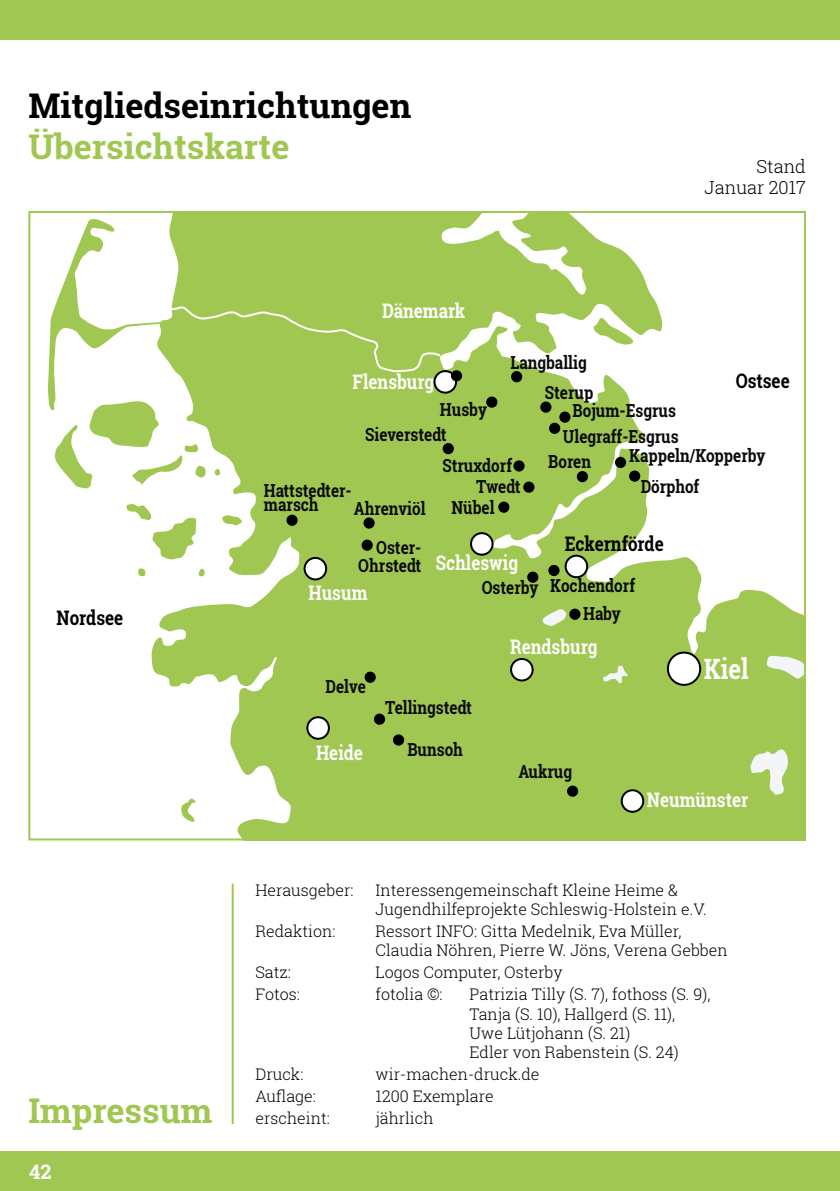
<style>
.page{position:relative;width:840px;height:1191px;background:#fff}
.page>*{position:absolute;margin:0;border:0;box-sizing:border-box;transform-origin:0 0}
.t1{font:700 34px "Roboto Slab";color:#a0c751}
.t2{font:700 34px "Roboto Slab";color:#000}
.t3{font:700 28px "Roboto Slab";color:#fff;scale:.85 1}
.t4{font:700 20px "Roboto Slab";color:#fff;scale:.85 1}
.t5{font:700 20px "Roboto Slab";color:#000;scale:.85 1}
.t6{font:700 20px "Roboto Slab";color:#fff}
.t7{font:700 18px/14px "Roboto Slab";color:#0a0a0a;scale:.85 1}
.t8{font:300 18px/21.6px "Roboto Slab";color:#000;text-align:right}
.t9{font:300 16px/19.2px "Roboto Slab";color:#000}
</style>
<div class="page">
<div style="left:0;top:0;width:839px;height:40px;background:#a0c751"></div>
<div style="left:0;top:1151px;width:839px;height:40px;background:#a0c751"></div>
<svg style="left:151px;top:214px;width:651px;height:623px;fill:#a0c751"></svg>
<svg style="left:592px;top:317px;width:41px;height:28px"></svg>
<svg style="left:126px;top:504px;width:71px;height:56px"></svg>
<svg style="left:138px;top:568px;width:8px;height:8px"></svg>
<svg style="left:197px;top:568px;width:8px;height:9px"></svg>
<svg style="left:181px;top:797px;width:15px;height:26px"></svg>
<svg style="left:221px;top:515px;width:22px;height:11px"></svg>
<svg style="left:48px;top:219px;width:394px;height:270px"></svg>
<div style="left:510px;top:658px;width:23px;height:23px;background:#fff;border:2px solid #000;border-radius:50%"></div>
<svg style="left:564px;top:554px;width:24px;height:24px"></svg>
<svg style="left:303px;top:557px;width:24px;height:23px"></svg>
<svg style="left:620px;top:789px;width:24px;height:23px"></svg>
<svg style="left:306px;top:716px;width:24px;height:23px"></svg>
<div style="left:470px;top:532px;width:23px;height:23px;background:#fff;border:2px solid #000;border-radius:50%"></div>
<div style="left:433px;top:370px;width:24px;height:23px;background:#fff;border:2px solid #000;border-radius:50%"></div>
<svg style="left:666px;top:651px;width:34px;height:35px"></svg>
<svg style="left:749px;top:749px;width:38px;height:46px"></svg>
<svg style="left:764px;top:655px;width:38px;height:24px"></svg>
<svg style="left:541px;top:608px;width:25px;height:18px"></svg>
<svg style="left:603px;top:665px;width:24px;height:18px"></svg>
<div style="left:523px;top:481px;width:11px;height:12px;background:#000;border-radius:50%"></div>
<div style="left:374px;top:713px;width:11px;height:12px;background:#000;border-radius:50%"></div>
<div style="left:513px;top:460px;width:11px;height:11px;background:#000;border-radius:50%"></div>
<div style="left:540px;top:401px;width:11px;height:12px;background:#000;border-radius:50%"></div>
<div style="left:442px;top:443px;width:11px;height:11px;background:#000;border-radius:50%"></div>
<div style="left:361px;top:539px;width:11px;height:12px;background:#000;border-radius:50%"></div>
<div style="left:527px;top:571px;width:11px;height:12px;background:#000;border-radius:50%"></div>
<div style="left:498px;top:501px;width:11px;height:12px;background:#000;border-radius:50%"></div>
<div style="left:511px;top:371px;width:11px;height:11px;background:#000;border-radius:50%"></div>
<div style="left:548px;top:565px;width:11px;height:11px;background:#000;border-radius:50%"></div>
<div style="left:486px;top:396px;width:11px;height:12px;background:#000;border-radius:50%"></div>
<div style="left:569px;top:608px;width:11px;height:12px;background:#000;border-radius:50%"></div>
<div style="left:450px;top:370px;width:12px;height:11px;background:#000;border-radius:50%"></div>
<svg style="left:628px;top:470px;width:12px;height:12px"></svg>
<div style="left:364px;top:671px;width:11px;height:12px;background:#000;border-radius:50%"></div>
<div style="left:393px;top:734px;width:11px;height:11px;background:#000;border-radius:50%"></div>
<div style="left:576px;top:471px;width:11px;height:11px;background:#000;border-radius:50%"></div>
<div style="left:559px;top:411px;width:11px;height:12px;background:#000;border-radius:50%"></div>
<div style="left:566px;top:785px;width:12px;height:11px;background:#000;border-radius:50%"></div>
<div style="left:363px;top:517px;width:11px;height:11px;background:#000;border-radius:50%"></div>
<div style="left:286px;top:514px;width:11px;height:12px;background:#000;border-radius:50%"></div>
<div style="left:614px;top:457px;width:11px;height:11px;background:#000;border-radius:50%"></div>
<div style="left:548px;top:423px;width:12px;height:11px;background:#000;border-radius:50%"></div>
<hr style="left:231px;top:883px;width:2px;height:241px;background:#a0c751">
<h1 class="t2" style="left:28px;top:82px;width:384px">Mitgliedseinrichtungen</h1>
<h1 class="t1" style="left:28px;top:123px;width:262px">Übersichtskarte</h1>
<p class="t4" style="left:382px;top:297px;width:99px">Dänemark</p>
<p class="t8" style="left:704px;top:155px;width:103px">Stand<br>Januar 2017</p>
<p class="t7" style="left:510px;top:355px;width:91px">Langballig</p>
<p class="t5" style="left:735px;top:367px;width:65px">Ostsee</p>
<p class="t4" style="left:352px;top:368px;width:98px">Flensburg</p>
<p class="t7" style="left:544px;top:384px;width:58px">Sterup</p>
<p class="t7" style="left:439px;top:402px;width:57px">Husby</p>
<p class="t7" style="left:572px;top:403px;width:123px">Bojum-Esgrus</p>
<p class="t7" style="left:442px;top:457px;width:83px">Struxdorf</p>
<p class="t7" style="left:365px;top:427px;width:97px">Sieverstedt</p>
<p class="t7" style="left:562px;top:429px;width:138px">Ulegraff-Esgrus</p>
<p class="t7" style="left:628px;top:448px;width:162px">Kappeln/Kopperby</p>
<p class="t7" style="left:548px;top:454px;width:52px">Boren</p>
<p class="t5" style="left:57px;top:604px;width:80px">Nordsee</p>
<h1 class="t1" style="left:28px;top:1087px;width:186px">Impressum</h1>
<p class="t6" style="left:29px;top:1157px;width:24px">42</p>
<p class="t7" style="left:476px;top:479px;width:54px">Twedt</p>
<p class="t7" style="left:264px;top:483px;width:105px">Hattstedter&shy;marsch</p>
<p class="t7" style="left:353px;top:500px;width:86px">Ahrenviöl</p>
<p class="t7" style="left:451px;top:499px;width:52px">Nübel</p>
<p class="t7" style="left:358px;top:538px;width:76px;line-height:18px;text-align:right">Oster-<br>Ohrstedt</p>
<p class="t4" style="left:308px;top:578px;width:71px">Husum</p>
<p class="t4" style="left:435px;top:549px;width:98px">Schleswig</p>
<p class="t7" style="left:481px;top:580px;width:68px">Osterby</p>
<p class="t7" style="left:640px;top:479px;width:70px">Dörphof</p>
<p class="t5" style="left:564px;top:530px;width:118px">Eckernförde</p>
<p class="t7" style="left:550px;top:578px;width:101px">Kochendorf</p>
<p class="t7" style="left:582px;top:606px;width:46px">Haby</p>
<p class="t7" style="left:325px;top:678px;width:49px">Delve</p>
<p class="t4" style="left:316px;top:739px;width:57px">Heide</p>
<p class="t7" style="left:385px;top:699px;width:103px">Tellingstedt</p>
<p class="t7" style="left:407px;top:741px;width:67px">Bunsoh</p>
<p class="t4" style="left:509px;top:633px;width:104px">Rendsburg</p>
<p class="t7" style="left:518px;top:764px;width:65px">Aukrug</p>
<h2 class="t3" style="left:703px;top:650px;width:54px">Kiel</h2>
<p class="t4" style="left:646px;top:786px;width:121px">Neumünster</p>
<p class="t9" style="left:255px;top:880px;width:100px">Herausgeber:</p>
<p class="t9" style="left:375px;top:880px;width:332px">Interessengemeinschaft Kleine Heime &amp;<br>Jugendhilfeprojekte Schleswig-Holstein e.V.</p>
<p class="t9" style="left:255px;top:921px;width:82px">Redaktion:</p>
<p class="t9" style="left:375px;top:921px;width:353px">Ressort INFO: Gitta Medelnik, Eva Müller,<br>Claudia Nöhren, Pierre W. Jöns, Verena Gebben</p>
<p class="t9" style="left:255px;top:962px;width:37px">Satz:</p>
<p class="t9" style="left:375px;top:962px;width:188px">Logos Computer, Osterby</p>
<p class="t9" style="left:255px;top:984px;width:46px">Fotos:</p>
<p class="t9" style="left:375px;top:984px;width:69px">fotolia ©:</p>
<p class="t9" style="left:469px;top:984px;width:242px">Patrizia Tilly (S. 7), fothoss (S. 9),<br>Tanja (S. 10), Hallgerd (S. 11),<br>Uwe Lütjohann (S. 21)<br>Edler von Rabenstein (S. 24)</p>
<p class="t9" style="left:255px;top:1064px;width:49px">Druck:</p>
<p class="t9" style="left:375px;top:1064px;width:165px">wir-machen-druck.de</p>
<p class="t9" style="left:255px;top:1086px;width:62px">Auflage:</p>
<p class="t9" style="left:375px;top:1086px;width:120px">1200 Exemplare</p>
<p class="t9" style="left:255px;top:1108px;width:76px">erscheint:</p>
<p class="t9" style="left:375px;top:1108px;width:60px">jährlich</p>
</div>
